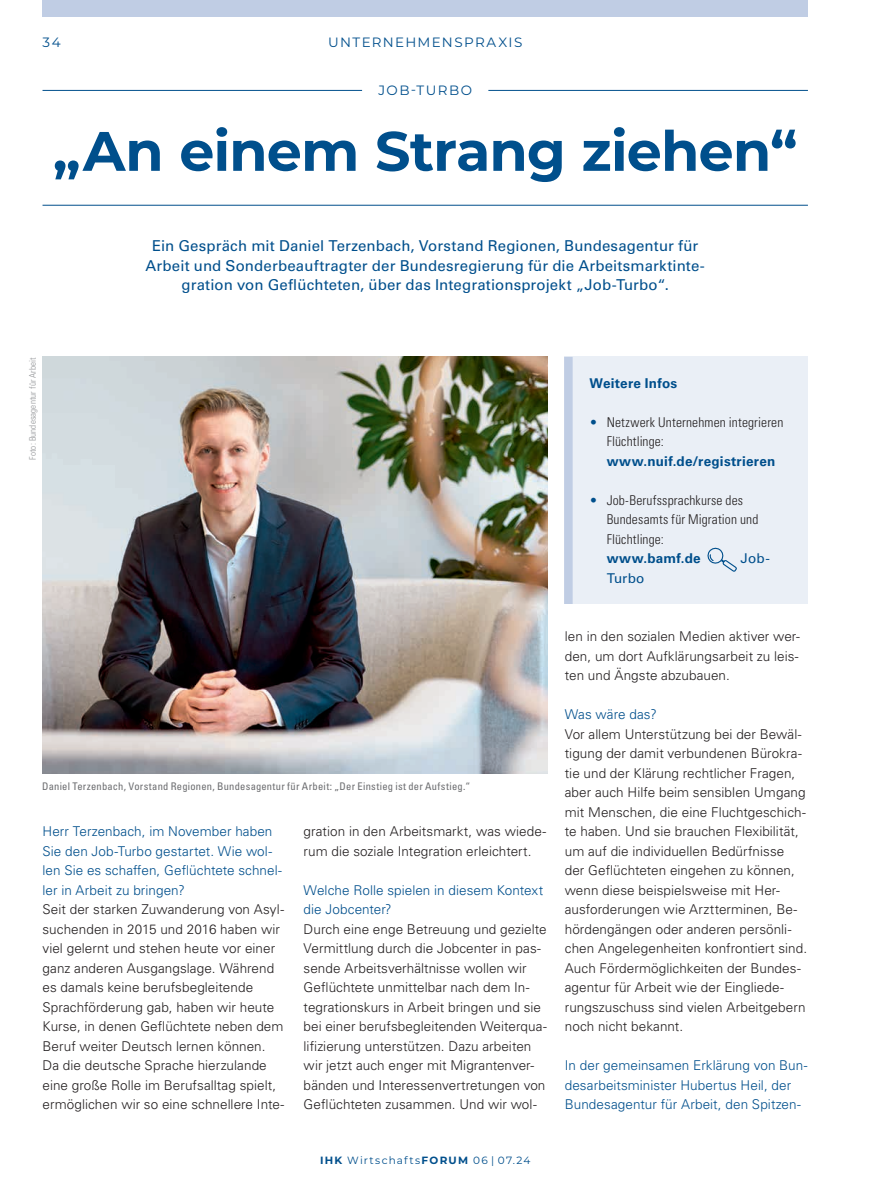
<style>
.page{position:relative;width:893px;height:1191px;background:#fff}
.page>*{position:absolute;margin:0;border:0;box-sizing:border-box;transform-origin:0 0}
.t1{font:700 55.5px "Montserrat";letter-spacing:-.015em;color:#004f8c}
.t2{font:15px/19.5px "Univers LT Pro 55 Roman";letter-spacing:.01em;color:#004f8c;text-align:center}
.t3{font:300 13.5px/19.5px "Univers LT Pro 45";letter-spacing:.005em;color:#231f20}
.t4{font:300 13.5px/19.5px "Univers LT Pro 45";letter-spacing:.005em;color:#004f8c}
.t5{font:300 condensed 13.5px/19.5px "Univers LT Std";letter-spacing:.01em;color:#231f20}
.t6{font:700 13.5px "Univers LT Pro 65";letter-spacing:.02em;color:#004f8c}
.t7{font:13.5px "Montserrat";letter-spacing:.105em;color:#004f8c}
.t8{font:13.5px "Univers LT Pro 55 Roman";letter-spacing:.005em;color:#004f8c}
.t9{font:condensed 10.5px "Univers LT Pro";letter-spacing:.025em;color:#6c6d70}
.t10{font:10.5px "Montserrat";letter-spacing:.125em;color:#004f8c}
.t11{font:300 condensed 9px "Univers LT Std";letter-spacing:.01em;color:#939598}
.s1{color:#004f8c}
.s2{font-weight:700}
</style>
<div class="page">
<hr style="left:43px;top:90px;width:765px;height:1px;background:#004f8c">
<div style="left:362px;top:82px;width:126px;height:15px;background:#fff"></div>
<hr style="left:43px;top:205px;width:765px;height:1px;background:#004f8c">
<img style="left:42px;top:357px;width:505px;height:416px">
<div style="left:564px;top:357px;width:244px;height:247px;background:#eaeff6"></div>
<svg style="left:707px;top:547px;width:30px;height:25px"></svg>
<div style="left:564px;top:357px;width:9px;height:247px;background:#c0cde4"></div>
<div style="left:43px;top:0;width:765px;height:17px;background:#c0cde4"></div>
<p class="t7" style="left:43px;top:33px;width:20px">34</p>
<p class="t7" style="left:328px;top:33px;width:196px">UNTERNEHMENSPRAXIS</p>
<p class="t7" style="left:378px;top:81px;width:95px">JOB-TURBO</p>
<h1 class="t1" style="left:53px;top:111px;width:746px">„An einem Strang ziehen“</h1>
<p class="t11" style="left:27px;top:460px;width:104px;rotate:-90deg">Foto: Bundesagentur für Arbeit</p>
<p class="t2" style="left:145px;top:235px;width:561px">Ein Gespräch mit Daniel Terzenbach, Vorstand Regionen, Bundesagentur für<br>Arbeit und Sonderbeauftragter der Bundesregierung für die Arbeitsmarktinte&shy;gration von Geflüchteten, über das Integrationsprojekt „Job-Turbo“.</p>
<p class="t6" style="left:590px;top:373px;width:89px">Weitere Infos</p>
<p class="t5" style="left:607px;top:412px;width:178px;text-indent:-17px"><span class="s1">•</span> Netzwerk Unternehmen integrieren<br>Flüchtlinge:</p>
<p class="t6" style="left:607px;top:451px;width:170px">www.nuif.de/registrieren</p>
<p class="t5" style="left:607px;top:490px;width:153px;text-indent:-17px"><span class="s1">•</span> Job-Berufssprachkurse des<br>Bundesamts für Migration und<br>Flüchtlinge:</p>
<p class="t6" style="left:607px;top:549px;width:96px">www.bamf.de</p>
<p class="t8" style="left:741px;top:549px;width:31px">Job-</p>
<p class="t8" style="left:607px;top:568px;width:39px">Turbo</p>
<p class="t9" style="left:42px;top:779px;width:429px">Daniel Terzenbach, Vorstand Regionen, Bundesagentur für Arbeit: „Der Einstieg ist der Aufstieg.“</p>
<p class="t4" style="left:43px;top:821px;width:241px">Herr Terzenbach, im November haben Sie den Job-Turbo gestartet. Wie wol&shy;len Sie es schaffen, Geflüchtete schnel&shy;ler in Arbeit zu bringen?</p>
<p class="t3" style="left:43px;top:899px;width:243px">Seit der starken Zuwanderung von Asyl&shy;suchenden in 2015 und 2016 haben wir viel gelernt und stehen heute vor einer ganz anderen Ausgangslage. Während es damals keine berufsbegleitende Sprachförderung gab, haben wir heute Kurse, in denen Geflüchtete neben dem Beruf weiter Deutsch lernen können.<br>Da die deutsche Sprache hierzulande eine große Rolle im Berufsalltag spielt, ermöglichen wir so eine schnellere Inte-</p>
<p class="t3" style="left:304px;top:821px;width:244px">gration in den Arbeitsmarkt, was wiede&shy;rum die soziale Integration erleichtert.</p>
<p class="t4" style="left:304px;top:880px;width:241px">Welche Rolle spielen in diesem Kontext die Jobcenter?</p>
<p class="t3" style="left:304px;top:919px;width:245px">Durch eine enge Betreuung und gezielte Vermittlung durch die Jobcenter in pas&shy;sende Arbeitsverhältnisse wollen wir Geflüchtete unmittelbar nach dem In&shy;tegrationskurs in Arbeit bringen und sie bei einer berufsbegleitenden Weiterqua&shy;lifizierung unterstützen. Dazu arbeiten wir jetzt auch enger mit Migrantenver&shy;bänden und Interessenvertretungen von Geflüchteten zusammen. Und wir wol-</p>
<p class="t10" style="left:320px;top:1152px;width:212px"><span class="s2">IHK</span> Wirtschafts<span class="s2">FORUM</span> 06 | 07.24</p>
<p class="t3" style="left:565px;top:626px;width:237px;text-align:justify">len in den sozialen Medien aktiver wer&shy;den, um dort Aufklärungsarbeit zu leis&shy;ten und Ängste abzubauen.</p>
<p class="t4" style="left:565px;top:704px;width:93px">Was wäre das?</p>
<p class="t3" style="left:565px;top:723px;width:244px">Vor allem Unterstützung bei der Bewäl&shy;tigung der damit verbundenen Bürokra&shy;tie und der Klärung rechtlicher Fragen, aber auch Hilfe beim sensiblen Umgang mit Menschen, die eine Fluchtgeschich&shy;te haben. Und sie brauchen Flexibilität, um auf die individuellen Bedürfnisse der Geflüchteten eingehen zu können, wenn diese beispielsweise mit Her&shy;ausforderungen wie Arztterminen, Be&shy;hördengängen oder anderen persönli&shy;chen Angelegenheiten konfrontiert sind.<br>Auch Fördermöglichkeiten der Bundes&shy;agentur für Arbeit wie der Eingliede&shy;rungszuschuss sind vielen Arbeitgebern noch nicht bekannt.</p>
<p class="t4" style="left:565px;top:1055px;width:244px">In der gemeinsamen Erklärung von Bun&shy;desarbeitsminister Hubertus Heil, der<br>Bundesagentur für Arbeit, den Spitzen-</p>
</div>
